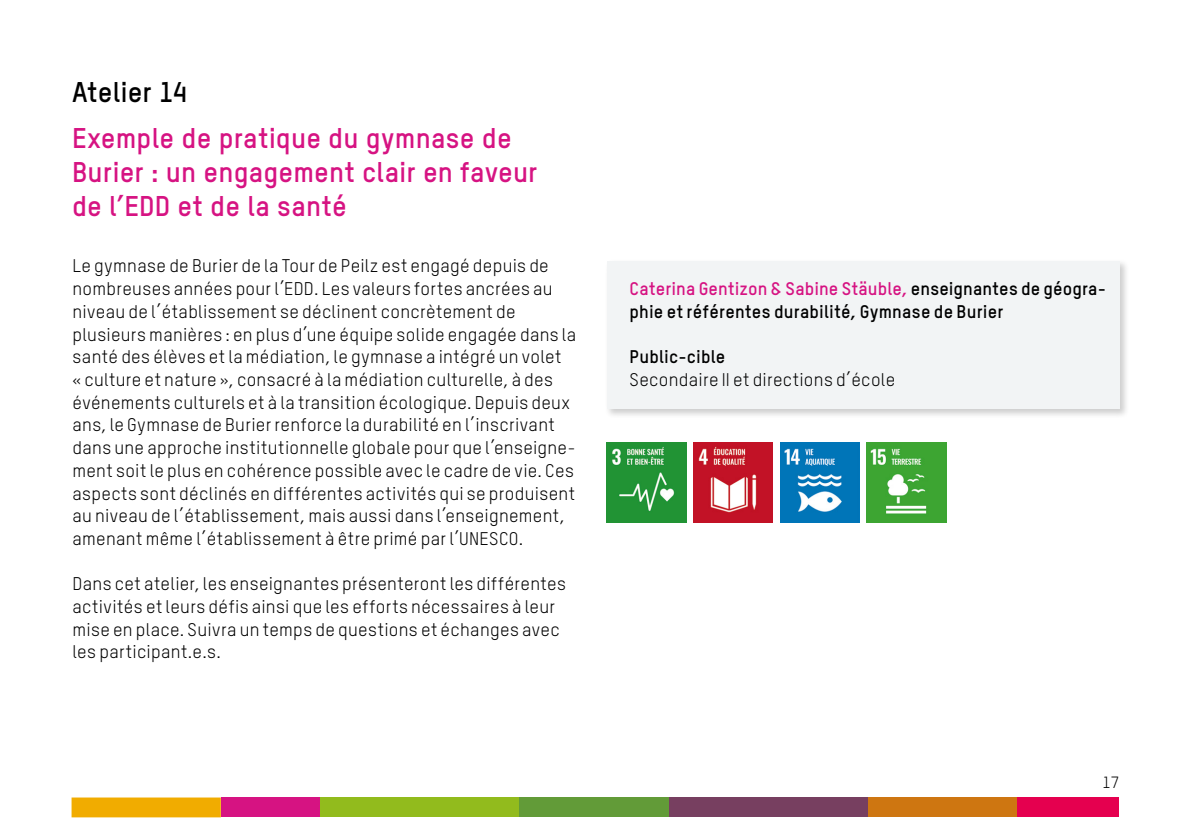
<style>
.page{position:relative;width:1191px;height:840px;background:#fff}
.page>*{position:absolute;margin:0;border:0;box-sizing:border-box;transform-origin:0 0}
.t1{font:700 28px/34px "TSTARPRO";letter-spacing:.005em;color:#d61382}
.t2{font:700 28px "TSTARPRO";letter-spacing:.005em;color:#000}
.t3{font:18px/22.6px "TSTARPRO";letter-spacing:.015em;color:#000}
.t4{font:700 18px/22.6px "TSTARPRO";letter-spacing:.01em;color:#000}
.t5{font:16px "TSTARPRO";color:#000}
.s1{color:#d61382}
</style>
<div class="page">
<div style="left:72px;top:797px;width:149px;height:19px;background:#f1ac00"></div>
<div style="left:221px;top:797px;width:100px;height:19px;background:#d61382"></div>
<div style="left:320px;top:797px;width:200px;height:19px;background:#92bb1d"></div>
<div style="left:519px;top:797px;width:150px;height:19px;background:#629b38"></div>
<div style="left:669px;top:797px;width:199px;height:19px;background:#773f60"></div>
<div style="left:868px;top:797px;width:149px;height:19px;background:#ce7611"></div>
<div style="left:1017px;top:797px;width:102px;height:19px;background:#e5004f"></div>
<img style="left:607px;top:442px;width:79px;height:80px">
<img style="left:693px;top:442px;width:80px;height:80px">
<img style="left:780px;top:442px;width:79px;height:80px">
<img style="left:866px;top:442px;width:80px;height:80px">
<div style="left:604px;top:259px;width:525px;height:160px;background:#000;opacity:.2"></div>
<div style="left:607px;top:261px;width:512px;height:147px;background:#f2f4f5"></div>
<h1 class="t2" style="left:72px;top:74px;width:117px">Atelier 14</h1>
<h1 class="t1" style="left:72px;top:120px;width:467px">Exemple de pratique du gymnase de<br>Burier : un engagement clair en faveur de l’EDD et de la santé</h1>
<p class="t3" style="left:72px;top:254px;width:505px">Le gymnase de Burier de la Tour de Peilz est engagé depuis de nombreuses années pour l’EDD. Les valeurs fortes ancrées au niveau de l’établissement se déclinent concrètement de plusieurs manières : en plus d’une équipe solide engagée dans la santé des élèves et la médiation, le gymnase a intégré un volet<br>« culture et nature », consacré à la médiation culturelle, à des événements culturels et à la transition écologique. Depuis deux ans, le Gymnase de Burier renforce la durabilité en l’inscrivant dans une approche institutionnelle globale pour que l’enseigne&shy;ment soit le plus en cohérence possible avec le cadre de vie. Ces aspects sont déclinés en différentes activités qui se produisent au niveau de l’établissement, mais aussi dans l’enseignement, amenant même l’établissement à être primé par l’UNESCO.</p>
<p class="t3" style="left:72px;top:572px;width:495px">Dans cet atelier, les enseignantes présenteront les différentes activités et leurs défis ainsi que les efforts nécessaires à leur mise en place. Suivra un temps de questions et échanges avec les participant.e.s.</p>
<p class="t4" style="left:629px;top:277px;width:478px"><span class="s1">Caterina Gentizon &amp; Sabine Stäuble,</span> enseignantes de géogra&shy;phie et référentes durabilité, Gymnase de Burier</p>
<p class="t4" style="left:629px;top:345px;width:97px">Public-cible</p>
<p class="t3" style="left:629px;top:368px;width:267px">Secondaire II et directions d’école</p>
<p class="t5" style="left:1102px;top:771px;width:18px">17</p>
</div>
